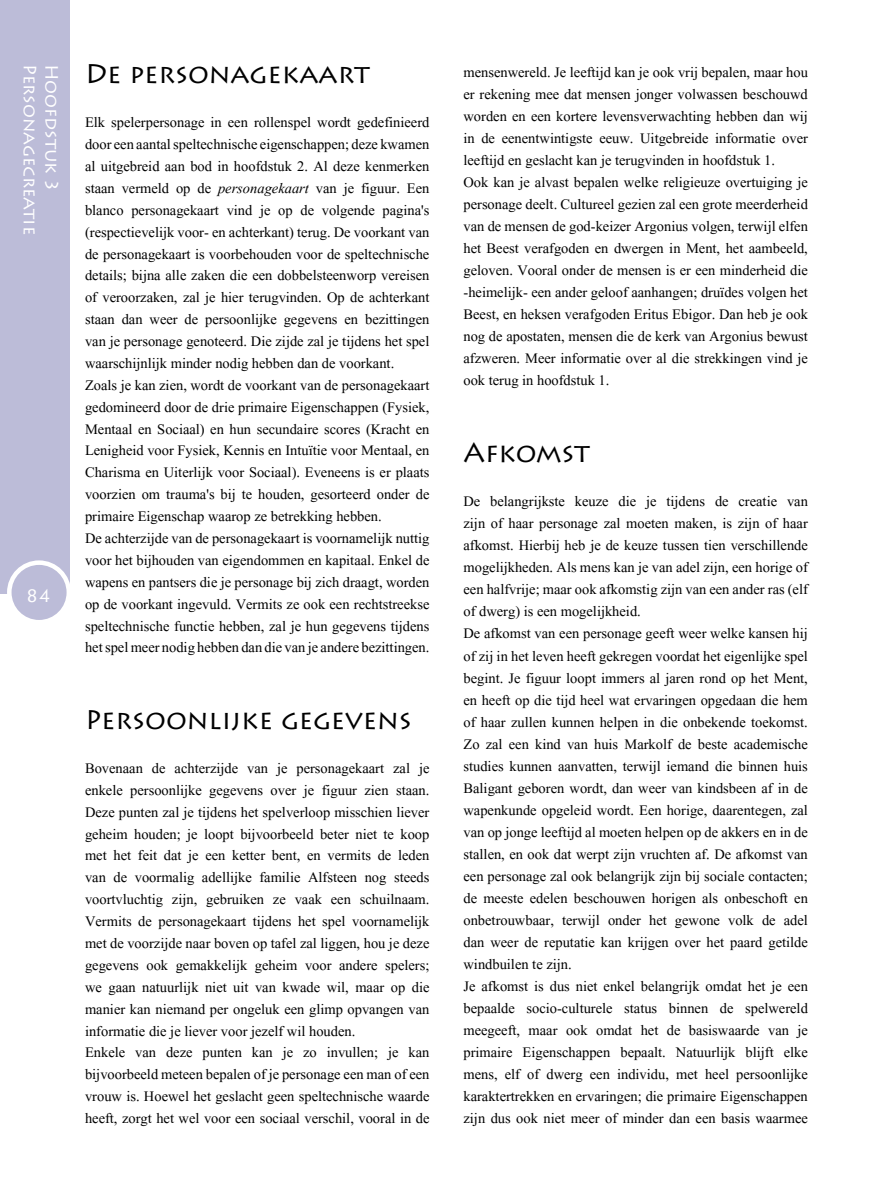
<style>
.page{position:relative;width:893px;height:1187px;background:#fff}
.page>*{position:absolute;margin:0;border:0;box-sizing:border-box;transform-origin:0 0}
.t1{font:27px "Lithos Pro";color:#000}
.t2{font:18px/22px "Aparajita";color:#000}
.t3{font:18px "Lithos Pro";color:#fff}
.s1{font-style:italic}
</style>
<div class="page">
<div style="left:0;top:0;width:70px;height:593px;background:#bcbcd8"></div>
<div style="left:9px;top:562px;width:60px;height:60px;background:#bcbcd8;border-radius:50%"></div>
<div style="left:7px;top:560px;width:64px;height:64px;border:4px solid #fff;border-radius:50%"></div>
<p class="t3" style="left:40px;top:64px;width:173px;rotate:90deg">Personagecreatie</p>
<p class="t3" style="left:62px;top:64px;width:130px;rotate:90deg">Hoofdstuk 3</p>
<p class="t3" style="left:26px;top:585px;width:27px">84</p>
<h1 class="t1" style="left:85px;top:59px;width:286px">De personagekaart</h1>
<p class="t2" style="left:85px;top:113px;width:346px">Elk spelerpersonage in een rollenspel wordt gedefinieerd door een aantal speltechnische eigenschappen; deze kwamen al uitgebreid aan bod in hoofdstuk 2. Al deze kenmerken staan vermeld op de <span class="s1">personagekaart</span> van je figuur. Een blanco personagekaart vind je op de volgende pagina's (respectievelijk voor- en achterkant) terug. De voorkant van de personagekaart is voorbehouden voor de speltechnische details; bijna alle zaken die een dobbelsteenworp vereisen of veroorzaken, zal je hier terugvinden. Op de achterkant staan dan weer de persoonlijke gegevens en bezittingen van je personage genoteerd. Die zijde zal je tijdens het spel waarschijnlijk minder nodig hebben dan de voorkant.<br>Zoals je kan zien, wordt de voorkant van de personagekaart gedomineerd door de drie primaire Eigenschappen (Fysiek, Mentaal en Sociaal) en hun secundaire scores (Kracht en Lenigheid voor Fysiek, Kennis en Intuïtie voor Mentaal, en Charisma en Uiterlijk voor Sociaal). Eveneens is er plaats voorzien om trauma's bij te houden, gesorteerd onder de primaire Eigenschap waarop ze betrekking hebben.<br>De achterzijde van de personagekaart is voornamelijk nuttig voor het bijhouden van eigendommen en kapitaal. Enkel de wapens en pantsers die je personage bij zich draagt, worden op de voorkant ingevuld. Vermits ze ook een rechtstreekse speltechnische functie hebben, zal je hun gegevens tijdens het spel meer nodig hebben dan die van je andere bezittingen.</p>
<h1 class="t1" style="left:85px;top:704px;width:328px">Persoonlijke gegevens</h1>
<p class="t2" style="left:85px;top:759px;width:346px">Bovenaan de achterzijde van je personagekaart zal je enkele persoonlijke gegevens over je figuur zien staan.<br>Deze punten zal je tijdens het spelverloop misschien liever geheim houden; je loopt bijvoorbeeld beter niet te koop met het feit dat je een ketter bent, en vermits de leden van de voormalig adellijke familie Alfsteen nog steeds voortvluchtig zijn, gebruiken ze vaak een schuilnaam.<br>Vermits de personagekaart tijdens het spel voornamelijk met de voorzijde naar boven op tafel zal liggen, hou je deze gegevens ook gemakkelijk geheim voor andere spelers; we gaan natuurlijk niet uit van kwade wil, maar op die manier kan niemand per ongeluk een glimp opvangen van informatie die je liever voor jezelf wil houden.<br>Enkele van deze punten kan je zo invullen; je kan bijvoorbeeld meteen bepalen of je personage een man of een vrouw is. Hoewel het geslacht geen speltechnische waarde heeft, zorgt het wel voor een sociaal verschil, vooral in de</p>
<p class="t2" style="left:463px;top:63px;width:346px">mensenwereld. Je leeftijd kan je ook vrij bepalen, maar hou er rekening mee dat mensen jonger volwassen beschouwd worden en een kortere levensverwachting hebben dan wij in de eenentwintigste eeuw. Uitgebreide informatie over leeftijd en geslacht kan je terugvinden in hoofdstuk 1.<br>Ook kan je alvast bepalen welke religieuze overtuiging je personage deelt. Cultureel gezien zal een grote meerderheid van de mensen de god-keizer Argonius volgen, terwijl elfen het Beest verafgoden en dwergen in Ment, het aambeeld, geloven. Vooral onder de mensen is er een minderheid die -heimelijk- een ander geloof aanhangen; druïdes volgen het Beest, en heksen verafgoden Eritus Ebigor. Dan heb je ook nog de apostaten, mensen die de kerk van Argonius bewust afzweren. Meer informatie over al die strekkingen vind je ook terug in hoofdstuk 1.</p>
<h1 class="t1" style="left:463px;top:437px;width:128px">Afkomst</h1>
<p class="t2" style="left:463px;top:492px;width:346px">De belangrijkste keuze die je tijdens de creatie van zijn of haar personage zal moeten maken, is zijn of haar afkomst. Hierbij heb je de keuze tussen tien verschillende mogelijkheden. Als mens kan je van adel zijn, een horige of een halfvrije; maar ook afkomstig zijn van een ander ras (elf of dwerg) is een mogelijkheid.<br>De afkomst van een personage geeft weer welke kansen hij of zij in het leven heeft gekregen voordat het eigenlijke spel begint. Je figuur loopt immers al jaren rond op het Ment, en heeft op die tijd heel wat ervaringen opgedaan die hem of haar zullen kunnen helpen in die onbekende toekomst.<br>Zo zal een kind van huis Markolf de beste academische studies kunnen aanvatten, terwijl iemand die binnen huis Baligant geboren wordt, dan weer van kindsbeen af in de wapenkunde opgeleid wordt. Een horige, daarentegen, zal van op jonge leeftijd al moeten helpen op de akkers en in de stallen, en ook dat werpt zijn vruchten af. De afkomst van een personage zal ook belangrijk zijn bij sociale contacten; de meeste edelen beschouwen horigen als onbeschoft en onbetrouwbaar, terwijl onder het gewone volk de adel dan weer de reputatie kan krijgen over het paard getilde windbuilen te zijn.<br>Je afkomst is dus niet enkel belangrijk omdat het je een bepaalde socio-culturele status binnen de spelwereld meegeeft, maar ook omdat het de basiswaarde van je primaire Eigenschappen bepaalt. Natuurlijk blijft elke mens, elf of dwerg een individu, met heel persoonlijke karaktertrekken en ervaringen; die primaire Eigenschappen zijn dus ook niet meer of minder dan een basis waarmee</p>
</div>
